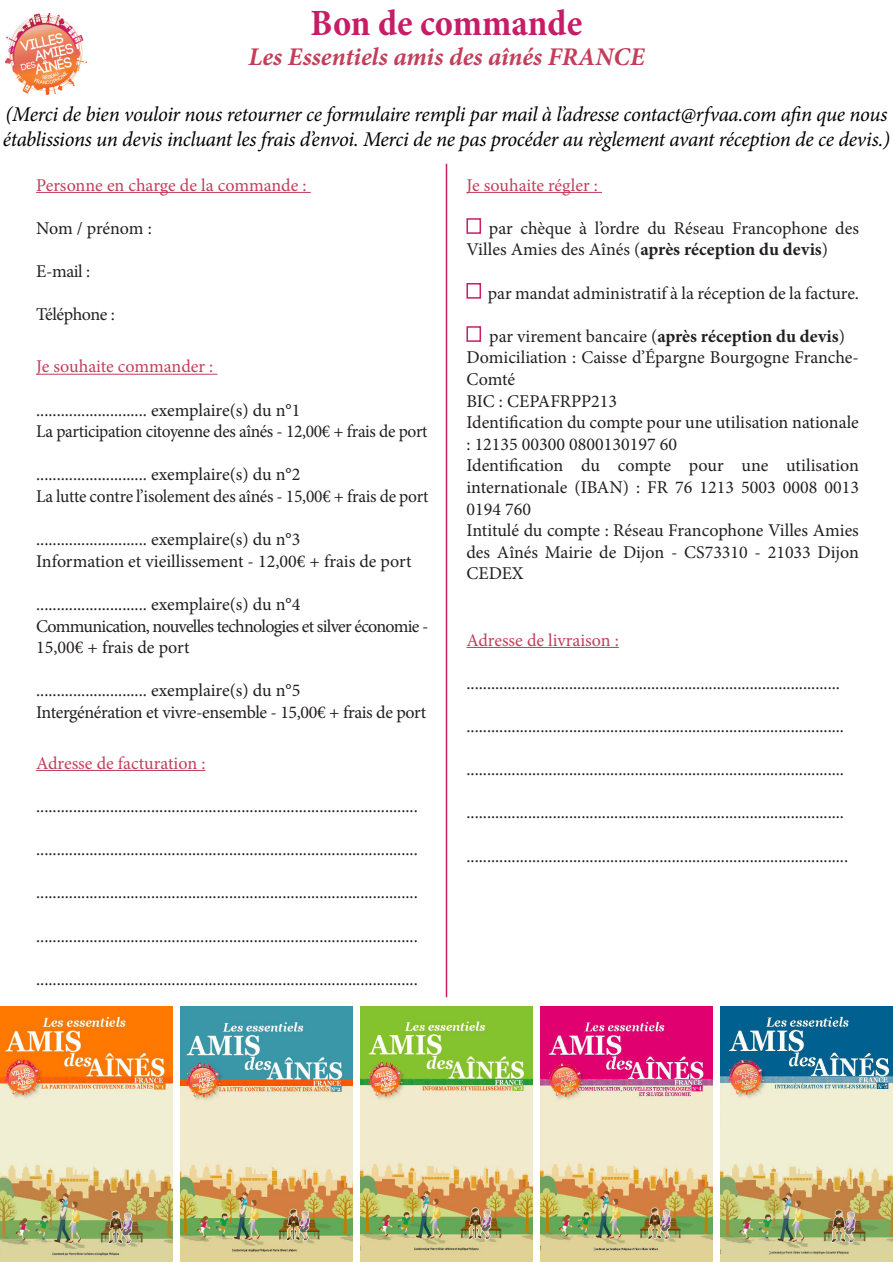
<style>
.page{position:relative;width:893px;height:1263px;background:#fff}
.page>*{position:absolute;margin:0;border:0;box-sizing:border-box;transform-origin:0 0}
.t1{font:700 condensed 37.5px "Minion Pro";color:#c71d66}
.t2{font:italic 700 25.5px "Minion Pro";color:#c23e5a}
.t3{font:italic 21px/25.2px "Minion Pro";letter-spacing:-.015em;color:#000}
.t4{font:18px/21.6px "Minion Pro";letter-spacing:-.005em;color:#231f20}
.t5{font:18px "Minion Pro";letter-spacing:-.005em;color:#c23e5a}
.t6{font:18px/21.6px "Minion Pro";letter-spacing:-.04em;color:#231f20}
.t7{font:18px "Minion Pro";letter-spacing:-.025em;color:#231f20}
.s1{font-weight:700}
</style>
<div class="page">
<img style="left:0;top:1007px;width:172px;height:255px">
<img style="left:180px;top:1007px;width:172px;height:255px">
<img style="left:721px;top:1007px;width:172px;height:255px">
<img style="left:540px;top:1007px;width:172px;height:255px">
<img style="left:360px;top:1007px;width:173px;height:255px">
<img style="left:5px;top:13px;width:81px;height:82px">
<hr style="left:36px;top:374px;width:181px;height:1px;background:#c23e5a">
<hr style="left:466px;top:192px;width:136px;height:1px;background:#c23e5a">
<div style="left:466px;top:218px;width:15px;height:16px;border:2px solid #c71d66"></div>
<div style="left:466px;top:283px;width:15px;height:16px;border:2px solid #c71d66"></div>
<div style="left:466px;top:326px;width:15px;height:16px;border:2px solid #c71d66"></div>
<hr style="left:36px;top:770px;width:169px;height:1px;background:#c23e5a">
<hr style="left:466px;top:647px;width:153px;height:1px;background:#c23e5a">
<hr style="left:446px;top:164px;width:1px;height:833px;background:#c71d66">
<hr style="left:36px;top:192px;width:275px;height:1px;background:#c23e5a">
<p class="t1" style="left:311px;top:-3px;width:273px">Bon de commande</p>
<p class="t2" style="left:248px;top:39px;width:398px">Les Essentiels amis des aînés FRANCE</p>
<p class="t3" style="left:3px;top:102px;width:889px">(Merci de bien vouloir nous retourner ce formulaire rempli par mail à l’adresse contact@rfvaa.com afin que nous établissions un devis incluant les frais d’envoi. Merci de ne pas procéder au règlement avant réception de ce devis.)</p>
<p class="t5" style="left:36px;top:173px;width:272px">Personne en charge de la commande :</p>
<p class="t4" style="left:36px;top:217px;width:117px">Nom / prénom :</p>
<p class="t4" style="left:36px;top:261px;width:56px">E-mail :</p>
<p class="t7" style="left:36px;top:302px;width:80px">Téléphone :</p>
<p class="t5" style="left:36px;top:355px;width:179px">Je souhaite commander :</p>
<p class="t4" style="left:36px;top:399px;width:266px">........................... exemplaire(s) du n°1</p>
<p class="t4" style="left:36px;top:421px;width:393px">La participation citoyenne des aînés - 12,00€ + frais de port</p>
<p class="t4" style="left:36px;top:464px;width:266px">........................... exemplaire(s) du n°2</p>
<p class="t4" style="left:36px;top:486px;width:394px">La lutte contre l’isolement des aînés - 15,00€ + frais de port</p>
<p class="t4" style="left:36px;top:529px;width:266px">........................... exemplaire(s) du n°3</p>
<p class="t4" style="left:36px;top:550px;width:377px">Information et vieillissement - 12,00€ + frais de port</p>
<p class="t4" style="left:36px;top:594px;width:266px">........................... exemplaire(s) du n°4</p>
<p class="t6" style="left:36px;top:615px;width:394px">Communication, nouvelles technologies et silver économie -<br>15,00€ + frais de port</p>
<p class="t4" style="left:36px;top:680px;width:266px">........................... exemplaire(s) du n°5</p>
<p class="t4" style="left:36px;top:702px;width:392px">Intergénération et vivre-ensemble - 15,00€ + frais de port</p>
<p class="t5" style="left:36px;top:751px;width:171px">Adresse de facturation :</p>
<p class="t4" style="left:36px;top:795px;width:383px">.............................................................................................</p>
<p class="t4" style="left:36px;top:839px;width:383px">.............................................................................................</p>
<p class="t4" style="left:36px;top:882px;width:383px">.............................................................................................</p>
<p class="t4" style="left:36px;top:925px;width:383px">.............................................................................................</p>
<p class="t4" style="left:36px;top:968px;width:383px">.............................................................................................</p>
<p class="t5" style="left:466px;top:173px;width:133px">Je souhaite régler :</p>
<p class="t4" style="left:466px;top:217px;width:394px;text-indent:22px">par chèque à l’ordre du Réseau Francophone des<br>Villes Amies des Aînés (<span class="s1">après réception du devis</span>)</p>
<p class="t4" style="left:488px;top:282px;width:373px">par mandat administratif à la réception de la facture.</p>
<p class="t4" style="left:489px;top:325px;width:357px">par virement bancaire (<span class="s1">après réception du devis</span>)</p>
<p class="t4" style="left:466px;top:347px;width:394px">Domiciliation : Caisse d’Épargne Bourgogne Franche-<br>Comté</p>
<p class="t4" style="left:466px;top:390px;width:152px">BIC : CEPAFRPP213</p>
<p class="t4" style="left:466px;top:412px;width:394px">Identification du compte pour une utilisation nationale : 12135 00300 0800130197 60</p>
<p class="t4" style="left:466px;top:455px;width:394px;text-align:justify">Identification du compte pour une utilisation internationale (IBAN) : FR 76 1213 5003 0008 0013<br>0194 760</p>
<p class="t4" style="left:466px;top:520px;width:394px;text-align:justify">Intitulé du compte : Réseau Francophone Villes Amies des Aînés Mairie de Dijon - CS73310 - 21033 Dijon CEDEX</p>
<p class="t5" style="left:466px;top:628px;width:154px">Adresse de livraison :</p>
<p class="t4" style="left:466px;top:672px;width:375px">...........................................................................................</p>
<p class="t4" style="left:466px;top:716px;width:379px">............................................................................................</p>
<p class="t4" style="left:466px;top:759px;width:379px">............................................................................................</p>
<p class="t4" style="left:466px;top:802px;width:379px">............................................................................................</p>
<p class="t4" style="left:466px;top:845px;width:383px">.............................................................................................</p>
</div>
